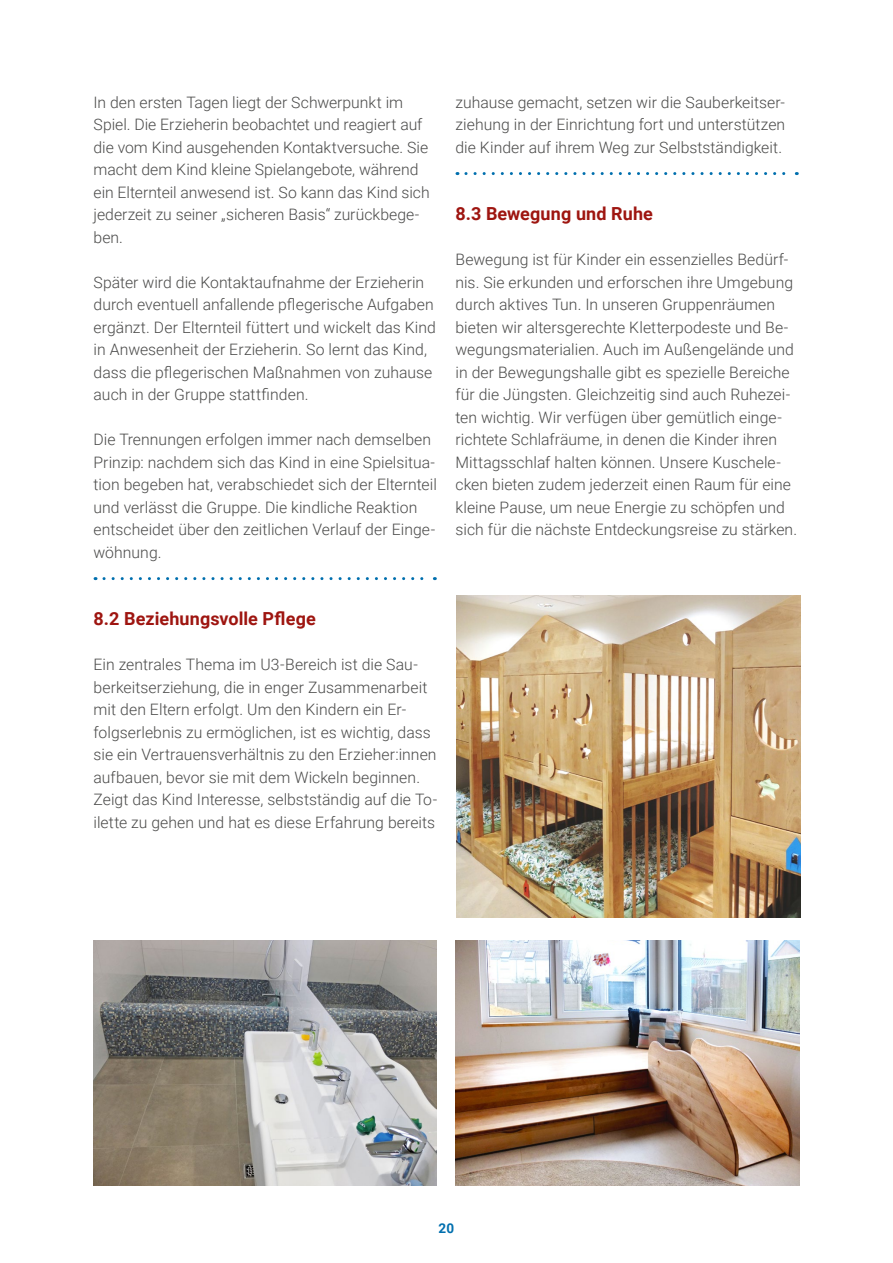
<style>
.page{position:relative;width:893px;height:1263px;background:#fff}
.page>*{position:absolute;margin:0;border:0;box-sizing:border-box;transform-origin:0 0}
.t1{font:700 18px "Roboto";letter-spacing:.005em;color:#9e1510}
.t2{font:300 15.75px/22.5px "Roboto";letter-spacing:.005em;color:#4a4a49}
.t3{font:700 13.5px "Roboto";color:#006fae}
</style>
<div class="page">
<svg style="left:104px;top:577px;width:331px;height:3px"></svg>
<svg style="left:466px;top:172px;width:331px;height:3px"></svg>
<img style="left:94px;top:940px;width:343px;height:245px">
<img style="left:456px;top:596px;width:344px;height:322px">
<img style="left:455px;top:940px;width:344px;height:245px">
<p class="t2" style="left:94px;top:90px;width:338px">In den ersten Tagen liegt der Schwerpunkt im Spiel. Die Erzieherin beobachtet und reagiert auf die vom Kind ausgehenden Kontaktversuche. Sie macht dem Kind kleine Spielangebote, während ein Elternteil anwesend ist. So kann das Kind sich jederzeit zu seiner „sicheren Basis“ zurückbege&shy;ben.</p>
<p class="t2" style="left:94px;top:270px;width:344px">Später wird die Kontaktaufnahme der Erzieherin durch eventuell anfallende pflegerische Aufgaben ergänzt. Der Elternteil füttert und wickelt das Kind in Anwesenheit der Erzieherin. So lernt das Kind, dass die pflegerischen Maßnahmen von zuhause auch in der Gruppe stattfinden.</p>
<p class="t2" style="left:94px;top:428px;width:345px">Die Trennungen erfolgen immer nach demselben Prinzip: nachdem sich das Kind in eine Spielsitua&shy;tion begeben hat, verabschiedet sich der Elternteil und verlässt die Gruppe. Die kindliche Reaktion entscheidet über den zeitlichen Verlauf der Einge&shy;wöhnung.</p>
<p class="t2" style="left:455px;top:90px;width:331px;text-align:justify">zuhause gemacht, setzen wir die Sauberkeitser&shy;ziehung in der Einrichtung fort und unterstützen die Kinder auf ihrem Weg zur Selbstständigkeit.</p>
<p class="t1" style="left:455px;top:201px;width:199px">8.3 Bewegung und Ruhe</p>
<p class="t2" style="left:455px;top:248px;width:343px">Bewegung ist für Kinder ein essenzielles Bedürf&shy;nis. Sie erkunden und erforschen ihre Umgebung durch aktives Tun. In unseren Gruppenräumen bieten wir altersgerechte Kletterpodeste und Be&shy;wegungsmaterialien. Auch im Außengelände und in der Bewegungshalle gibt es spezielle Bereiche für die Jüngsten. Gleichzeitig sind auch Ruhezei&shy;ten wichtig. Wir verfügen über gemütlich einge&shy;richtete Schlafräume, in denen die Kinder ihren Mittagsschlaf halten können. Unsere Kuschele&shy;cken bieten zudem jederzeit einen Raum für eine kleine Pause, um neue Energie zu schöpfen und sich für die nächste Entdeckungsreise zu stärken.</p>
<p class="t1" style="left:94px;top:606px;width:224px">8.2 Beziehungsvolle Pflege</p>
<p class="t2" style="left:94px;top:653px;width:345px">Ein zentrales Thema im U3-Bereich ist die Sau&shy;berkeitserziehung, die in enger Zusammenarbeit mit den Eltern erfolgt. Um den Kindern ein Er&shy;folgserlebnis zu ermöglichen, ist es wichtig, dass sie ein Vertrauensverhältnis zu den Erzieher:innen aufbauen, bevor sie mit dem Wickeln beginnen.<br>Zeigt das Kind Interesse, selbstständig auf die To&shy;ilette zu gehen und hat es diese Erfahrung bereits</p>
<p class="t3" style="left:439px;top:1218px;width:17px">20</p>
</div>
